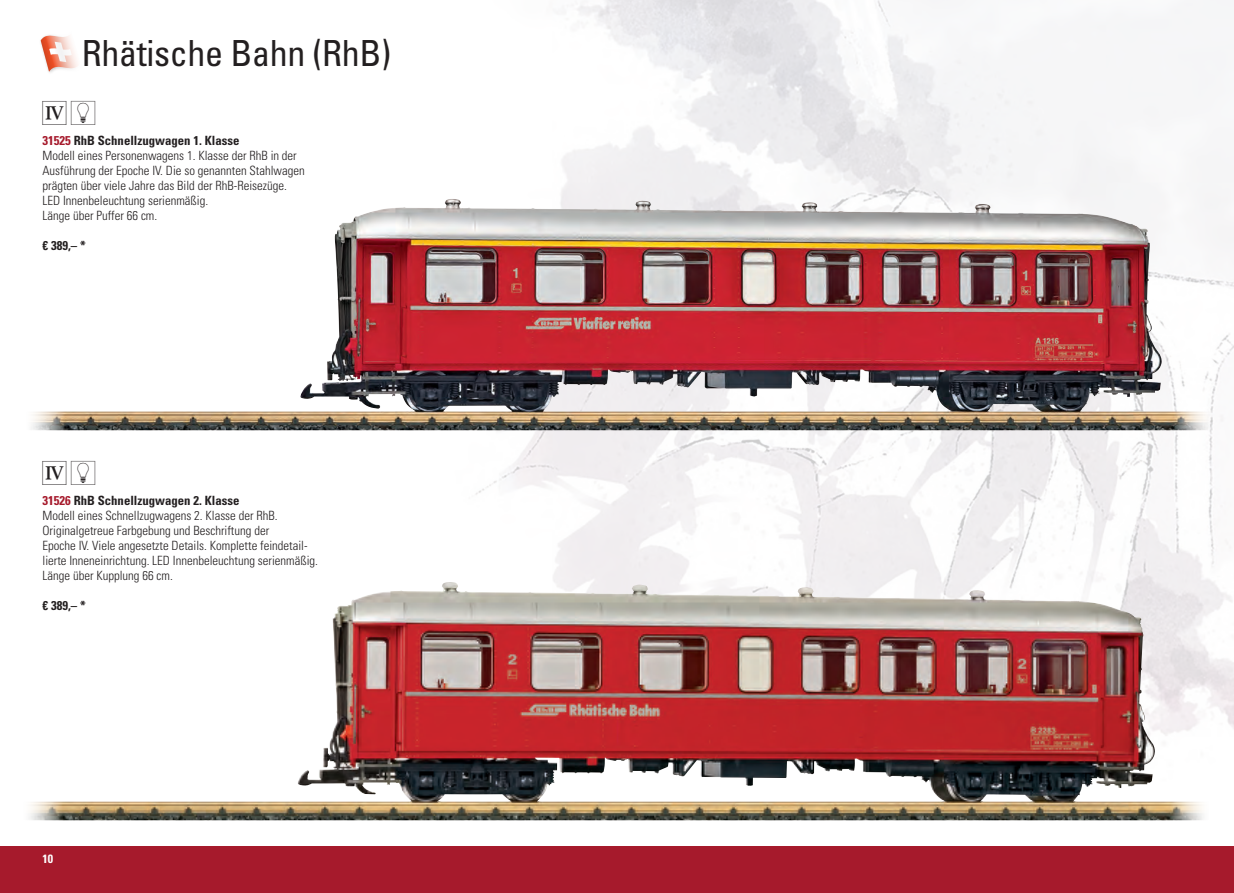
<style>
.page{position:relative;width:1234px;height:893px;background:#fff}
.page>*{position:absolute;margin:0;border:0;box-sizing:border-box;transform-origin:0 0}
.t1{font:condensed 36px "Univers LT Std";letter-spacing:-.01em;color:#231f20}
.t2{font:30px "LGB Piktos";color:#231f20}
.t3{font:300 condensed 12.75px/15px "Univers LT Std";color:#231f20}
.t4{font:700 condensed 12.75px "Univers LT Std";color:#231f20}
.t5{font:700 condensed 12px "Univers LT Std";color:#fff}
.s1{color:#a61a2c}
</style>
<div class="page">
<img style="left:368px;top:0;width:865px;height:821px">
<svg style="left:41px;top:35px;width:37px;height:38px"></svg>
<img style="left:31px;top:199px;width:420px;height:231px">
<img style="left:29px;top:582px;width:1183px;height:238px">
<div style="left:0;top:846px;width:1233px;height:47px;background:#a61a2c"></div>
<h1 class="t1" style="left:82px;top:31px;width:311px">Rhätische Bahn (RhB)</h1>
<h2 class="t2" style="left:43px;top:97px;width:59px">4E</h2>
<p class="t4" style="left:43px;top:133px;width:198px"><span class="s1">31525</span> RhB Schnellzugwagen 1. Klasse</p>
<p class="t3" style="left:43px;top:148px;width:264px">Modell eines Personenwagens 1. Klasse der RhB in der Ausführung der Epoche IV. Die so genannten Stahlwagen prägten über viele Jahre das Bild der RhB-Reisezüge.<br>LED Innenbeleuchtung serienmäßig.<br>Länge über Puffer 66 cm.</p>
<p class="t4" style="left:43px;top:238px;width:45px">€ 389,– *</p>
<h2 class="t2" style="left:43px;top:457px;width:59px">4E</h2>
<p class="t4" style="left:43px;top:493px;width:198px"><span class="s1">31526</span> RhB Schnellzugwagen 2. Klasse</p>
<p class="t3" style="left:43px;top:508px;width:277px">Modell eines Schnellzugwagens 2. Klasse der RhB.<br>Originalgetreue Farbgebung und Beschriftung der<br>Epoche IV. Viele angesetzte Details. Komplette feindetail&shy;lierte Inneneinrichtung. LED Innenbeleuchtung serienmäßig.<br>Länge über Kupplung 66 cm.</p>
<p class="t4" style="left:43px;top:598px;width:45px">€ 389,– *</p>
<p class="t5" style="left:43px;top:852px;width:12px">10</p>
</div>
